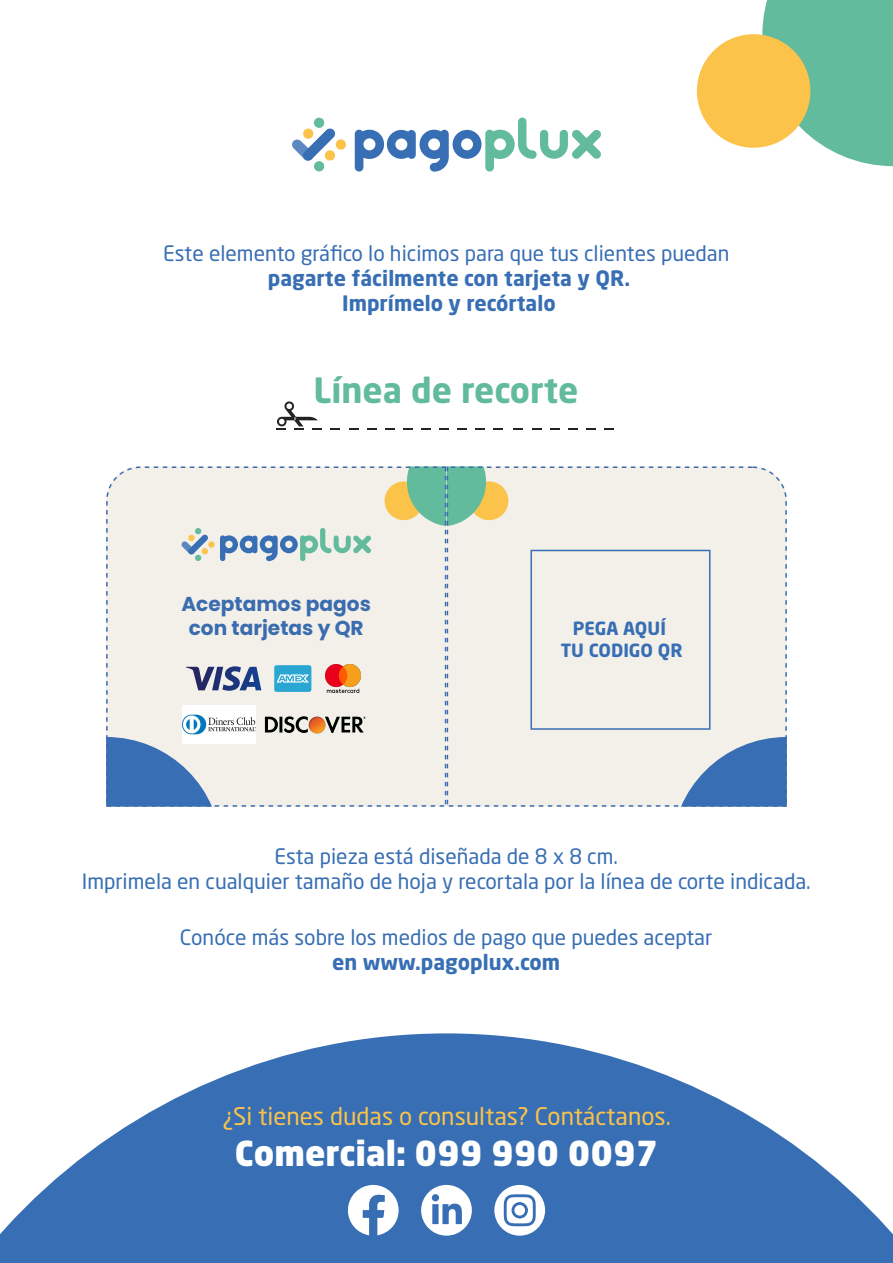
<style>
.page{position:relative;width:893px;height:1263px;background:#fff}
.page>*{position:absolute;margin:0;border:0;box-sizing:border-box;transform-origin:0 0}
.t1{font:700 34.5px "Neo Sans Std";color:#62bb9c}
.t2{font:900 34.05px "Neo Sans Std";color:#fff}
.t3{font:24px "Neo Sans Std";color:#fbc34a}
.t4{font:21px/25.2px "Neo Sans Std";color:#376eb4;text-align:center}
.t5{font:700 21px/25.2px "Neo Sans Std";color:#376eb4;text-align:center}
.t6{font:700 20.1px/24.2px "Poppins";color:#3a6cae;text-align:center}
.t7{font:700 18px/21.6px "Neo Sans Std";color:#376eb4;text-align:center}
</style>
<div class="page">
<svg style="left:0;top:1033px;width:893px;height:230px;fill:#376eb4"></svg>
<svg style="left:697px;top:0;width:196px;height:166px"></svg>
<svg style="left:355px;top:118px;width:246px;height:54px"></svg>
<svg style="left:292px;top:117px;width:54px;height:55px"></svg>
<svg style="left:277px;top:401px;width:45px;height:29px"></svg>
<div style="left:494px;top:1185px;width:51px;height:50px;background:#fff;border-radius:50%"></div>
<svg style="left:504px;top:1194px;width:32px;height:32px"></svg>
<div style="left:421px;top:1185px;width:51px;height:50px;background:#fff;border-radius:50%"></div>
<svg style="left:432px;top:1203px;width:30px;height:21px"></svg>
<div style="left:432px;top:1194px;width:7px;height:7px;background:#376eb4;border-radius:50%"></div>
<svg style="left:348px;top:1185px;width:51px;height:50px"></svg>
<svg style="left:106px;top:466px;width:340px;height:341px;background:#e0e1e1"></svg>
<svg style="left:383px;top:466px;width:64px;height:60px;background:#a9c89e"></svg>
<svg style="left:447px;top:466px;width:340px;height:341px;background:#e6e7e4"></svg>
<div style="left:530px;top:550px;width:180px;height:180px;border:2px solid #376eb4"></div>
<p class="t4" style="left:163px;top:240px;width:568px">Este elemento gráfico lo hicimos para que tus clientes puedan</p>
<p class="t5" style="left:268px;top:265px;width:364px">pagarte fácilmente con tarjeta y QR.<br>Imprímelo y recórtalo</p>
<h1 class="t1" style="left:314px;top:368px;width:266px">Línea de recorte</h1>
<p class="t6" style="left:181px;top:592px;width:191px">Aceptamos pagos con tarjetas y QR</p>
<p class="t7" style="left:561px;top:617px;width:123px">PEGA AQUÍ<br>TU CODIGO QR</p>
<p class="t4" style="left:82px;top:843px;width:730px">Esta pieza está diseñada de 8 x 8 cm.<br>Imprimela en cualquier tamaño de hoja y recortala por la línea de corte indicada.</p>
<p class="t4" style="left:180px;top:924px;width:534px">Conóce más sobre los medios de pago que puedes aceptar</p>
<p class="t5" style="left:332px;top:949px;width:230px">en www.pagoplux.com</p>
<p class="t3" style="left:222px;top:1102px;width:450px">¿Si tienes dudas o consultas? Contáctanos.</p>
<h2 class="t2" style="left:235px;top:1131px;width:425px">Comercial: 099 990 0097</h2>
</div>
